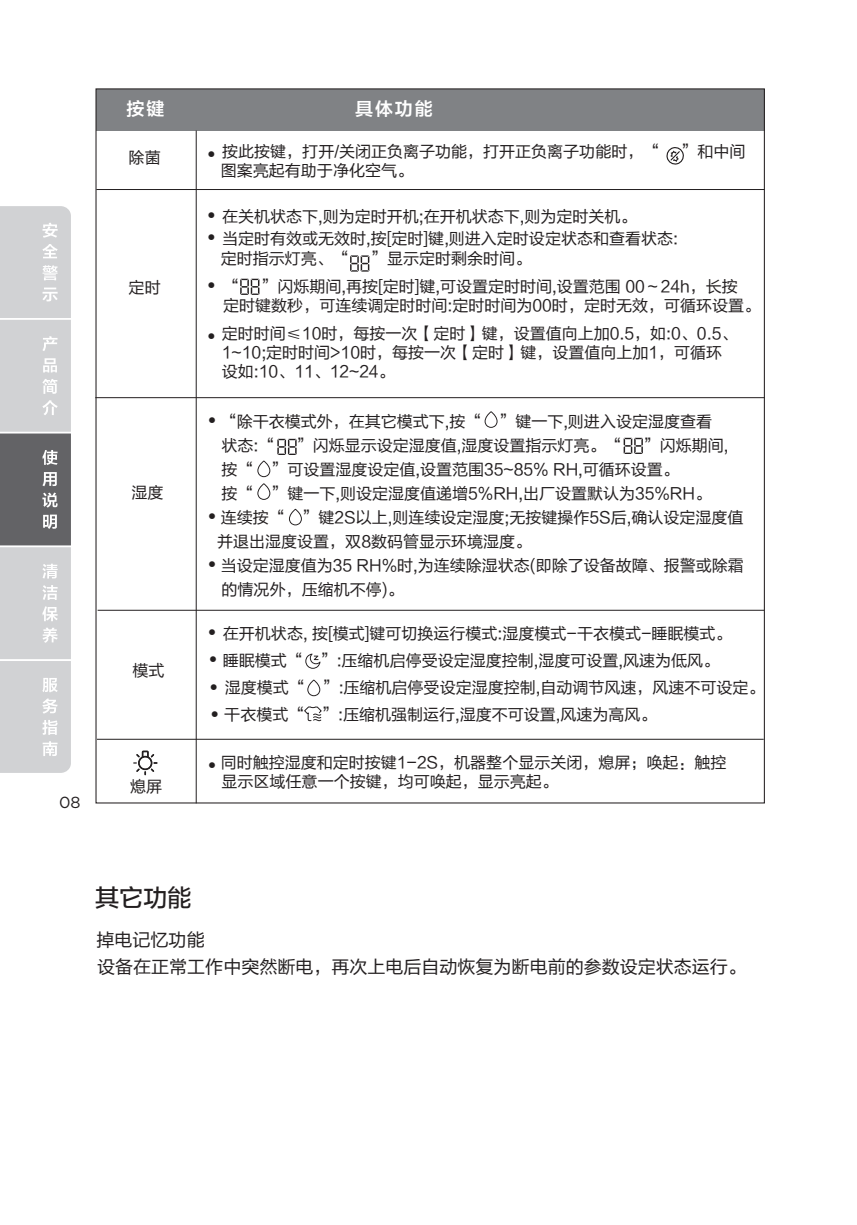
<style>
.page{position:relative;width:857px;height:1225px;background:#fff}
.page>*{position:absolute;margin:0;border:0;box-sizing:border-box;transform-origin:0 0}
.t1{font:24px "FZLTZHUNHK GBK1 0";color:#231f20}
.t2{font:18px "FZLTHK GBK1 0";color:#231f20}
.t3{font:18px "FZLTZCHK GBK1 0";letter-spacing:.1em;color:#fff}
.t4{font:16px/24px "FZLTHK GBK1 0";color:#231f20}
.t5{font:16px "Gotham";color:#231f20}
.t6{font:8px "FZLTHK GBK1 0";color:#231f20}
.s1{font-size:8px}
</style>
<div class="page">
<svg style="left:0;top:206px;width:71px;height:567px;background:#bfc0c2"></svg>
<svg style="left:134px;top:750px;width:23px;height:24px"></svg>
<div style="left:96px;top:89px;width:668px;height:42px;background:#808285"></div>
<hr style="left:96px;top:189px;width:668px;height:1px;background:#231f20">
<hr style="left:95px;top:397px;width:669px;height:1px;background:#231f20">
<hr style="left:98px;top:610px;width:666px;height:1px;background:#231f20">
<hr style="left:97px;top:739px;width:666px;height:1px;background:#231f20">
<hr style="left:196px;top:130px;width:1px;height:673px;background:#231f20">
<svg style="left:240px;top:279px;width:19px;height:16px"></svg>
<svg style="left:350px;top:255px;width:19px;height:17px"></svg>
<svg style="left:484px;top:411px;width:13px;height:17px"></svg>
<svg style="left:257px;top:460px;width:13px;height:17px"></svg>
<svg style="left:257px;top:483px;width:13px;height:17px"></svg>
<svg style="left:289px;top:509px;width:13px;height:16px"></svg>
<svg style="left:277px;top:439px;width:19px;height:16px"></svg>
<svg style="left:307px;top:679px;width:13px;height:17px"></svg>
<svg style="left:304px;top:706px;width:18px;height:15px"></svg>
<svg style="left:305px;top:653px;width:15px;height:16px"></svg>
<svg style="left:623px;top:438px;width:19px;height:16px"></svg>
<svg style="left:666px;top:147px;width:18px;height:18px"></svg>
<p class="t5" style="left:59px;top:792px;width:23px">08</p>
<p class="t3" style="left:126px;top:99px;width:39px">按键</p>
<p class="t3" style="left:355px;top:99px;width:79px">具体功能</p>
<p class="t4" style="left:207px;top:140px;width:453px"><span class="s1">●</span> 按此按键，打开/关闭正负离子功能，打开正负离子功能时，“</p>
<p class="t4" style="left:681px;top:140px;width:65px">”和中间</p>
<p class="t4" style="left:221px;top:159px;width:193px">图案亮起有助于净化空气。</p>
<p class="t4" style="left:129px;top:145px;width:33px">除菌</p>
<p class="t4" style="left:129px;top:275px;width:33px">定时</p>
<p class="t4" style="left:131px;top:481px;width:33px">湿度</p>
<p class="t4" style="left:132px;top:659px;width:33px">模式</p>
<p class="t4" style="left:130px;top:775px;width:33px">熄屏</p>
<p class="t4" style="left:207px;top:204px;width:430px"><sup>●</sup> 在关机状态下,则为定时开机;在开机状态下,则为定时关机。</p>
<p class="t4" style="left:221px;top:229px;width:458px;line-height:20px;text-indent:-13px"><sup>●</sup> 当定时有效或无效时,按[定时]键,则进入定时设定状态和查看状态:定时指示灯亮、“</p>
<p class="t4" style="left:371px;top:247px;width:161px">”显示定时剩余时间。</p>
<p class="t4" style="left:223px;top:275px;width:17px">“</p>
<p class="t4" style="left:223px;top:277px;width:538px;line-height:19.2px;text-indent:38px">”闪烁期间,再按[定时]键,可设置定时时间,设置范围 00～24h，长按<br>定时键数秒，可连续调定时时间:定时时间为00时，定时无效，可循环设置。</p>
<p class="t4" style="left:222px;top:324px;width:516px;line-height:19.2px">定时时间≤10时，每按一次【定时】键，设置值向上加0.5，如:0、0.5、<br>1~10;定时时间&gt;10时，每按一次【定时】键，设置值向上加1，可循环设如:10、11、12~24。</p>
<p class="t4" style="left:221px;top:410px;width:491px;text-indent:-13px"><sup>●</sup> “除干衣模式外，在其它模式下,按“ ”键一下,则进入设定湿度查看状态:“</p>
<p class="t6" style="left:207px;top:281px;width:9px">●</p>
<p class="t6" style="left:207px;top:332px;width:9px">●</p>
<p class="t4" style="left:296px;top:434px;width:326px">”闪烁显示设定湿度值,湿度设置指示灯亮。“</p>
<p class="t4" style="left:221px;top:434px;width:508px;text-indent:422px">”闪烁期间,按“ ”可设置湿度设定值,设置范围35~85% RH,可循环设置。<br>按“ ”键一下,则设定湿度值递增5%RH,出厂设置默认为35%RH。</p>
<p class="t4" style="left:217px;top:506px;width:527px;text-indent:-9px"><sup>●</sup> 连续按“ ”键2S以上,则连续设定湿度;无按键操作5S后,确认设定湿度值并退出湿度设置，双8数码管显示环境湿度。</p>
<p class="t4" style="left:221px;top:554px;width:523px;text-indent:-13px"><sup>●</sup> 当设定湿度值为35 RH%时,为连续除湿状态(即除了设备故障、报警或除霜的情况外，压缩机不停)。</p>
<p class="t4" style="left:208px;top:622px;width:524px"><sup>●</sup> 在开机状态, 按[模式]键可切换运行模式:湿度模式-干衣模式-睡眠模式。</p>
<p class="t4" style="left:225px;top:676px;width:541px">湿度模式“ ”:压缩机启停受设定湿度控制,自动调节风速，风速不可设定。</p>
<p class="t4" style="left:211px;top:703px;width:447px"><sup>●</sup> 干衣模式“ ”:压缩机强制运行,湿度不可设置,风速为高风。</p>
<p class="t4" style="left:223px;top:648px;width:497px">睡眠模式“ ”:压缩机启停受设定湿度控制,湿度可设置,风速为低风。</p>
<p class="t6" style="left:209px;top:654px;width:9px">●</p>
<p class="t6" style="left:210px;top:683px;width:9px">●</p>
<p class="t4" style="left:221px;top:753px;width:506px;line-height:19.2px;text-indent:-13px"><span class="s1">●</span> 同时触控湿度和定时按键1-2S，机器整个显示关闭，熄屏；唤起：触控显示区域任意一个按键，均可唤起，显示亮起。</p>
<h1 class="t1" style="left:95px;top:884px;width:97px">其它功能</h1>
<p class="t2" style="left:96px;top:930px;width:109px">掉电记忆功能</p>
<p class="t2" style="left:97px;top:956px;width:650px">设备在正常工作中突然断电，再次上电后自动恢复为断电前的参数设定状态运行。</p>
</div>
